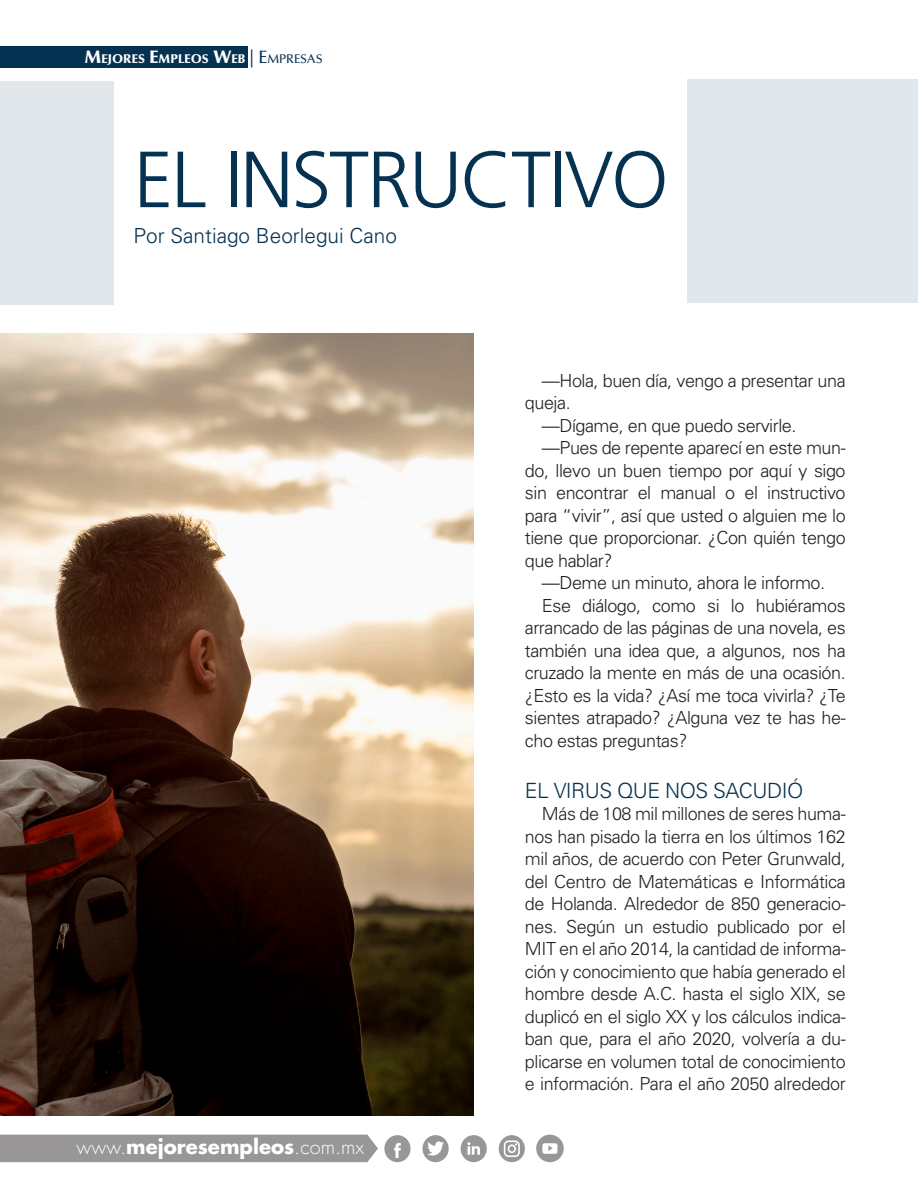
<style>
.page{position:relative;width:918px;height:1188px;background:#fff}
.page>*{position:absolute;margin:0;border:0;box-sizing:border-box;transform-origin:0 0}
.Cabezas_Articulos{font:300 79.5px "Frutiger";letter-spacing:-.025em;color:#063251}
.Subtitulo{font:300 21px "Univers";letter-spacing:-.025em;color:#063251}
.t1{font:300 20.85px "Univers";color:#063251}
.t2{font:700 19.8px "Futura";color:#fff}
.Texto{font:300 18px/22.5px "Univers";letter-spacing:-.025em;color:#231f20;text-align:justify}
.t3{font:900 12.6px "Optima";color:#fff}
.s1{font-size:18px}
.s2{font-weight:500;font-size:18px;color:#063251}
.s3{font-weight:500;color:#063251}
.s4{font-weight:300}
</style>
<div class="page">
<div style="left:0;top:1135px;width:378px;height:27px;background:#989696"></div>
<div style="left:0;top:47px;width:248px;height:21px;background:#063251"></div>
<svg style="left:536px;top:1135px;width:28px;height:27px"></svg>
<svg style="left:384px;top:1135px;width:27px;height:27px"></svg>
<svg style="left:461px;top:1135px;width:26px;height:27px"></svg>
<svg style="left:422px;top:1135px;width:27px;height:27px"></svg>
<svg style="left:499px;top:1135px;width:26px;height:27px"></svg>
<div style="left:688px;top:79px;width:230px;height:224px;background:#e1e7ea"></div>
<div style="left:0;top:82px;width:113px;height:223px;background:#e1e7ea"></div>
<img style="left:0;top:334px;width:474px;height:782px">
<p class="t3" style="left:85px;top:52px;width:240px"><span class="s1">M</span>EJORES <span class="s1">E</span>MPLEOS <span class="s1">W</span>EB <span class="s2">|</span> <span class="s2">E</span><span class="s3">MPRESAS</span></p>
<p class="Cabezas_Articulos" style="left:134px;top:135px;width:537px">EL INSTRUCTIVO</p>
<p class="t1" style="left:134px;top:223px;width:265px">Por Santiago Beorlegui Cano</p>
<p class="t2" style="left:77px;top:1133px;width:289px"><span class="s4">www.</span>mejoresempleos<span class="s4">.com.mx</span></p>
<p class="Texto" style="left:525px;top:369px;width:322px;text-indent:17px">—Hola, buen día, vengo a presentar una queja.</p>
<p class="Texto" style="left:542px;top:414px;width:256px">—Dígame, en que puedo servirle.</p>
<p class="Texto" style="left:525px;top:437px;width:322px;text-indent:17px">—Pues de repente aparecí en este mun&shy;do, llevo un buen tiempo por aquí y sigo sin encontrar el manual o el instructivo para “vivir”, así que usted o alguien me lo tiene que proporcionar. ¿Con quién tengo que hablar?</p>
<p class="Texto" style="left:542px;top:572px;width:285px">—Deme un minuto, ahora le informo.</p>
<p class="Texto" style="left:525px;top:594px;width:322px;text-indent:17px">Ese diálogo, como si lo hubiéramos arrancado de las páginas de una novela, es también una idea que, a algunos, nos ha cruzado la mente en más de una ocasión. ¿Esto es la vida? ¿Así me toca vivirla? ¿Te sientes atrapado? ¿Alguna vez te has he&shy;cho estas preguntas?</p>
<p class="Subtitulo" style="left:525px;top:778px;width:280px">EL VIRUS QUE NOS SACUDIÓ</p>
<p class="Texto" style="left:525px;top:803px;width:322px;text-indent:17px">Más de 108 mil millones de seres huma&shy;nos han pisado la tierra en los últimos 162 mil años, de acuerdo con Peter Grunwald, del Centro de Matemáticas e Informática de Holanda. Alrededor de 850 generacio&shy;nes. Según un estudio publicado por el MIT en el año 2014, la cantidad de informa&shy;ción y conocimiento que había generado el hombre desde A.C. hasta el siglo XIX, se duplicó en el siglo XX y los cálculos indica&shy;ban que, para el año 2020, volvería a du&shy;plicarse en volumen total de conocimiento e información. Para el año 2050 alrededor</p>
</div>
